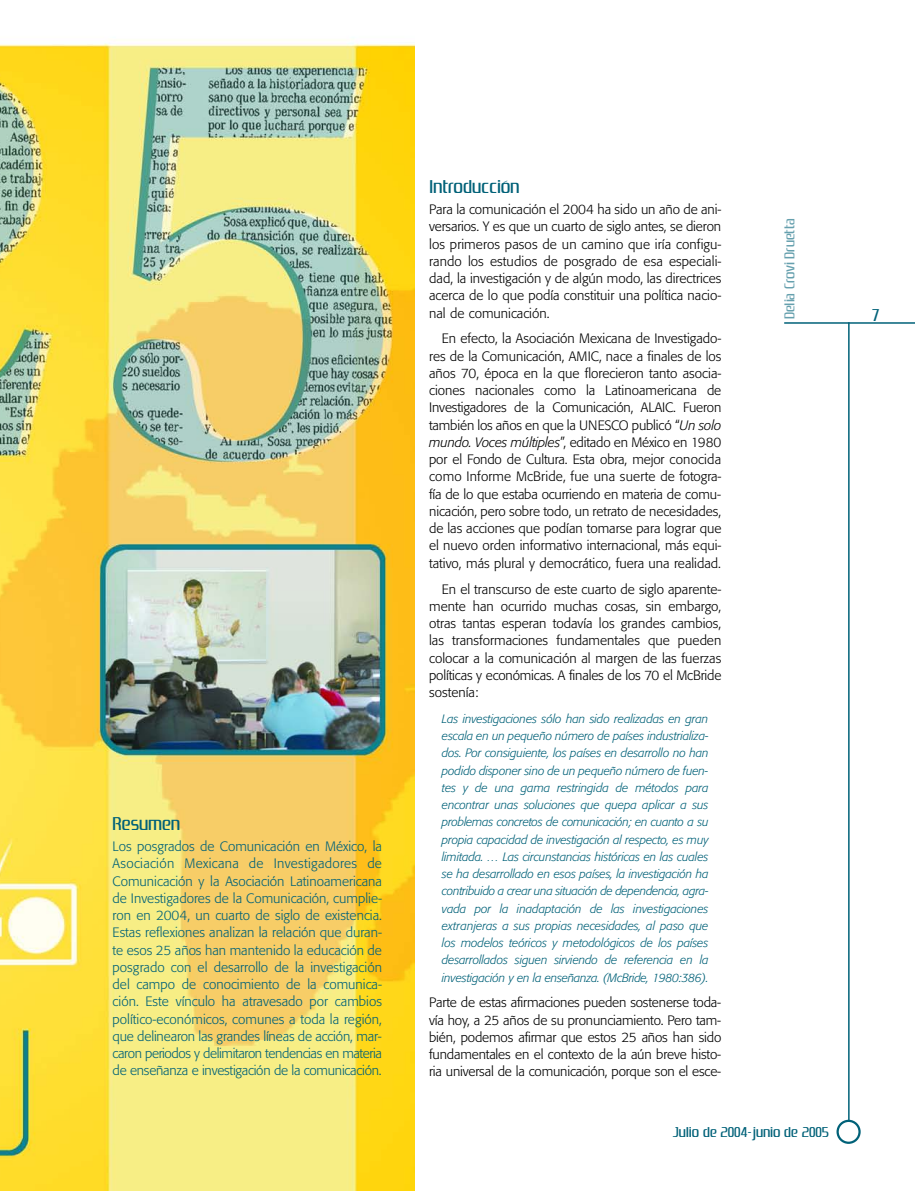
<style>
.page{position:relative;width:915px;height:1191px;background:#fff}
.page>*{position:absolute;margin:0;border:0;box-sizing:border-box;transform-origin:0 0}
.t1{font:19.5px "Zrnic";color:#006178}
.t2{font:18px "Zrnic";color:#006178}
.t3{font:15px "Zrnic";color:#006178}
.t4{font:15px "Zrnic";color:#66a0ae}
.t5{font:300 13.5px/17.2px "Formata";color:#000;text-align:justify}
.t6{font:300 13.5px/17.2px "Formata";letter-spacing:-.02em;color:#006178;text-align:justify}
.t7{font:italic 300 12px/17.2px "Formata";letter-spacing:-.025em;color:#006178;text-align:justify}
.s1{font-style:italic}
</style>
<div class="page">
<img style="left:0;top:40px;width:414px;height:1151px">
<hr style="left:783px;top:322px;width:131px;height:2px;background:#006178">
<hr style="left:847px;top:322px;width:2px;height:798px;background:#006178">
<svg style="left:836px;top:1119px;width:24px;height:24px"></svg>
<h1 class="t1" style="left:113px;top:814px;width:69px">Resumen</h1>
<p class="t6" style="left:113px;top:839px;width:271px">Los posgrados de Comunicación en México, la Asociación Mexicana de Investigadores de Comunicación y la Asociación Latinoamericana de Investigadores de la Comunicación, cumplie&shy;ron en 2004, un cuarto de siglo de existencia.<br>Estas reflexiones analizan la relación que duran&shy;te esos 25 años han mantenido la educación de posgrado con el desarrollo de la investigación del campo de conocimiento de la comunica&shy;ción. Este vínculo ha atravesado por cambios político-económicos, comunes a toda la región, que delinearon las grandes líneas de acción, mar&shy;caron periodos y delimitaron tendencias en materia de enseñanza e investigación de la comunicación.</p>
<h1 class="t1" style="left:429px;top:177px;width:92px">Introducción</h1>
<p class="t5" style="left:429px;top:202px;width:294px">Para la comunicación el 2004 ha sido un año de ani&shy;versarios. Y es que un cuarto de siglo antes, se dieron los primeros pasos de un camino que iría configu&shy;rando los estudios de posgrado de esa especiali&shy;dad, la investigación y de algún modo, las directrices acerca de lo que podía constituir una política nacio&shy;nal de comunicación.</p>
<p class="t5" style="left:429px;top:331px;width:294px;text-indent:13px">En efecto, la Asociación Mexicana de Investigado&shy;res de la Comunicación, AMIC, nace a finales de los años 70, época en la que florecieron tanto asocia&shy;ciones nacionales como la Latinoamericana de Investigadores de la Comunicación, ALAIC. Fueron también los años en que la UNESCO publicó “<span class="s1">Un solo mundo. Voces múltiples</span>”, editado en México en 1980 por el Fondo de Cultura. Esta obra, mejor conocida como Informe McBride, fue una suerte de fotogra&shy;fía de lo que estaba ocurriendo en materia de comu&shy;nicación, pero sobre todo, un retrato de necesidades, de las acciones que podían tomarse para lograr que el nuevo orden informativo internacional, más equi&shy;tativo, más plural y democrático, fuera una realidad.</p>
<p class="t5" style="left:429px;top:581px;width:293px;text-indent:13px">En el transcurso de este cuarto de siglo aparente&shy;mente han ocurrido muchas cosas, sin embargo, otras tantas esperan todavía los grandes cambios, las transformaciones fundamentales que pueden colocar a la comunicación al margen de las fuerzas políticas y económicas. A finales de los 70 el McBride sostenía:</p>
<p class="t7" style="left:442px;top:711px;width:268px">Las investigaciones sólo han sido realizadas en gran escala en un pequeño número de países industrializa&shy;dos. Por consiguiente, los países en desarrollo no han podido disponer sino de un pequeño número de fuen&shy;tes y de una gama restringida de métodos para encontrar unas soluciones que quepa aplicar a sus problemas concretos de comunicación; en cuanto a su propia capacidad de investigación al respecto, es muy limitada. … Las circunstancias históricas en las cuales se ha desarrollado en esos países, la investigación ha contribuido a crear una situación de dependencia, agra&shy;vada por la inadaptación de las investigaciones extranjeras a sus propias necesidades, al paso que los modelos teóricos y metodológicos de los países desarrollados siguen sirviendo de referencia en la investigación y en la enseñanza. (McBride, 1980:386).</p>
<p class="t5" style="left:429px;top:995px;width:293px">Parte de estas afirmaciones pueden sostenerse toda&shy;vía hoy, a 25 años de su pronunciamiento. Pero tam&shy;bién, podemos afirmar que estos 25 años han sido fundamentales en el contexto de la aún breve histo&shy;ria universal de la comunicación, porque son el esce-</p>
<p class="t4" style="left:784px;top:319px;width:102px;rotate:-90deg">Delia Crovi Druetta</p>
<p class="t3" style="left:672px;top:1125px;width:158px">Julio de 2004-junio de 2005</p>
<h2 class="t2" style="left:871px;top:306px;width:9px">7</h2>
</div>
